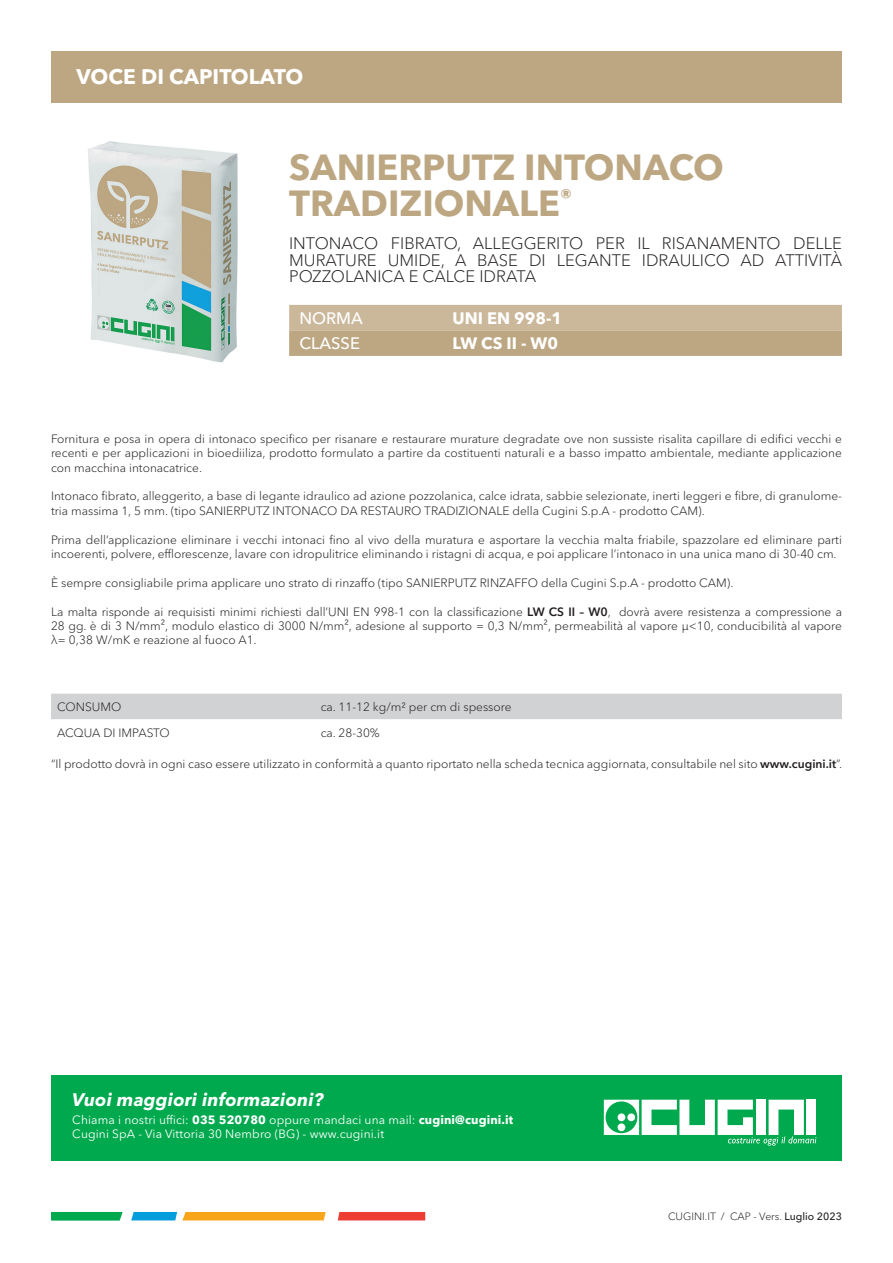
<style>
.page{position:relative;width:893px;height:1263px;background:#fff}
.page>*{position:absolute;margin:0;border:0;box-sizing:border-box;transform-origin:0 0}
.t1{font:700 36px/36px "Avenir Next World";color:#bca782}
.t2{font:700 21px "Avenir Next World";color:#fff}
.t3{font:italic 700 18px "Avenir Next World";letter-spacing:.01em;color:#fff}
.t4{font:300 16.5px/16.5px "Avenir Next World";color:#231f20;text-align:justify}
.t5{font:700 16.5px "Avenir Next World";color:#fff}
.t6{font:500 16.5px "Avenir Next World";color:#fff}
.t7{font:300 12px/14.4px "Avenir Next World";color:#231f20;text-align:justify}
.t8{font:12px/14.4px "Avenir Next World";letter-spacing:.01em;color:#fff}
.t9{font:300 10.5px "Avenir Next World";color:#231f20}
.s1{font-weight:600}
.s2{font-weight:700}
.s3{font-weight:500}
</style>
<div class="page">
<svg style="left:131px;top:1212px;width:195px;height:8px;background:#c2a852"></svg>
<svg style="left:51px;top:1212px;width:72px;height:8px"></svg>
<svg style="left:338px;top:1212px;width:87px;height:8px"></svg>
<div style="left:51px;top:51px;width:791px;height:51px;background:#bca782"></div>
<div style="left:51px;top:694px;width:791px;height:25px;background:#d1d2d4"></div>
<div style="left:51px;top:1076px;width:791px;height:85px;background:#00a94d"></div>
<svg style="left:604px;top:1100px;width:212px;height:45px"></svg>
<svg style="left:289px;top:305px;width:553px;height:51px;background:#c3b08f"></svg>
<img style="left:88px;top:141px;width:150px;height:222px">
<h2 class="t2" style="left:77px;top:64px;width:228px">VOCE DI CAPITOLATO</h2>
<h1 class="t1" style="left:289px;top:150px;width:436px">SANIERPUTZ INTONACO<br>TRADIZIONALE<sup>®</sup></h1>
<h3 class="t4" style="left:289px;top:235px;width:555px">INTONACO FIBRATO, ALLEGGERITO PER IL RISANAMENTO DELLE MURATURE UMIDE, A BASE DI LEGANTE IDRAULICO AD ATTIVITÀ POZZOLANICA E CALCE IDRATA</h3>
<h3 class="t6" style="left:299px;top:309px;width:65px">NORMA</h3>
<h3 class="t5" style="left:452px;top:309px;width:111px">UNI EN 998-1</h3>
<h3 class="t6" style="left:299px;top:334px;width:62px">CLASSE</h3>
<h3 class="t5" style="left:452px;top:334px;width:107px">LW CS II - W0</h3>
<p class="t7" style="left:51px;top:431px;width:792px">Fornitura e posa in opera di intonaco specifico per risanare e restaurare murature degradate ove non sussiste risalita capillare di edifici vecchi e recenti e per applicazioni in bioediiliza, prodotto formulato a partire da costituenti naturali e a basso impatto ambientale, mediante applicazione con macchina intonacatrice.</p>
<p class="t7" style="left:51px;top:489px;width:792px">Intonaco fibrato, alleggerito, a base di legante idraulico ad azione pozzolanica, calce idrata, sabbie selezionate, inerti leggeri e fibre, di granulome&shy;tria massima 1, 5 mm. (tipo SANIERPUTZ INTONACO DA RESTAURO TRADIZIONALE della Cugini S.p.A - prodotto CAM).</p>
<p class="t7" style="left:51px;top:532px;width:792px">Prima dell’applicazione eliminare i vecchi intonaci fino al vivo della muratura e asportare la vecchia malta friabile, spazzolare ed eliminare parti incoerenti, polvere, efflorescenze, lavare con idropulitrice eliminando i ristagni di acqua, e poi applicare l’intonaco in una unica mano di 30-40 cm.</p>
<p class="t7" style="left:51px;top:575px;width:684px">È sempre consigliabile prima applicare uno strato di rinzaffo (tipo SANIERPUTZ RINZAFFO della Cugini S.p.A - prodotto CAM).</p>
<p class="t7" style="left:51px;top:604px;width:792px">La malta risponde ai requisisti minimi richiesti dall’UNI EN 998-1 con la classificazione <span class="s1">LW CS II – W0</span>, dovrà avere resistenza a compressione a 28 gg. è di 3 N/mm², modulo elastico di 3000 N/mm², adesione al supporto = 0,3 N/mm², permeabilità al vapore μ&lt;10, conducibilità al vapore λ= 0,38 W/mK e reazione al fuoco A1.</p>
<p class="t7" style="left:57px;top:700px;width:66px">CONSUMO</p>
<p class="t7" style="left:321px;top:700px;width:192px">ca. 11-12 kg/m2 per cm di spessore</p>
<p class="t7" style="left:57px;top:725px;width:114px">ACQUA DI IMPASTO</p>
<p class="t7" style="left:321px;top:725px;width:61px">ca. 28-30%</p>
<p class="t7" style="left:51px;top:756px;width:793px">“Il prodotto dovrà in ogni caso essere utilizzato in conformità a quanto riportato nella scheda tecnica aggiornata, consultabile nel sito <span class="s1">www.cugini.it</span>”.</p>
<h3 class="t3" style="left:72px;top:1085px;width:253px">Vuoi maggiori informazioni?</h3>
<p class="t8" style="left:72px;top:1113px;width:443px">Chiama i nostri uffici: <span class="s2">035 520780</span> oppure mandaci una mail: <span class="s2">cugini@cugini.it<br></span>Cugini SpA - Via Vittoria 30 Nembro (BG) - www.cugini.it</p>
<p class="t9" style="left:668px;top:1208px;width:175px">CUGINI.IT / CAP - Vers. <span class="s3">Luglio 2023</span></p>
</div>
